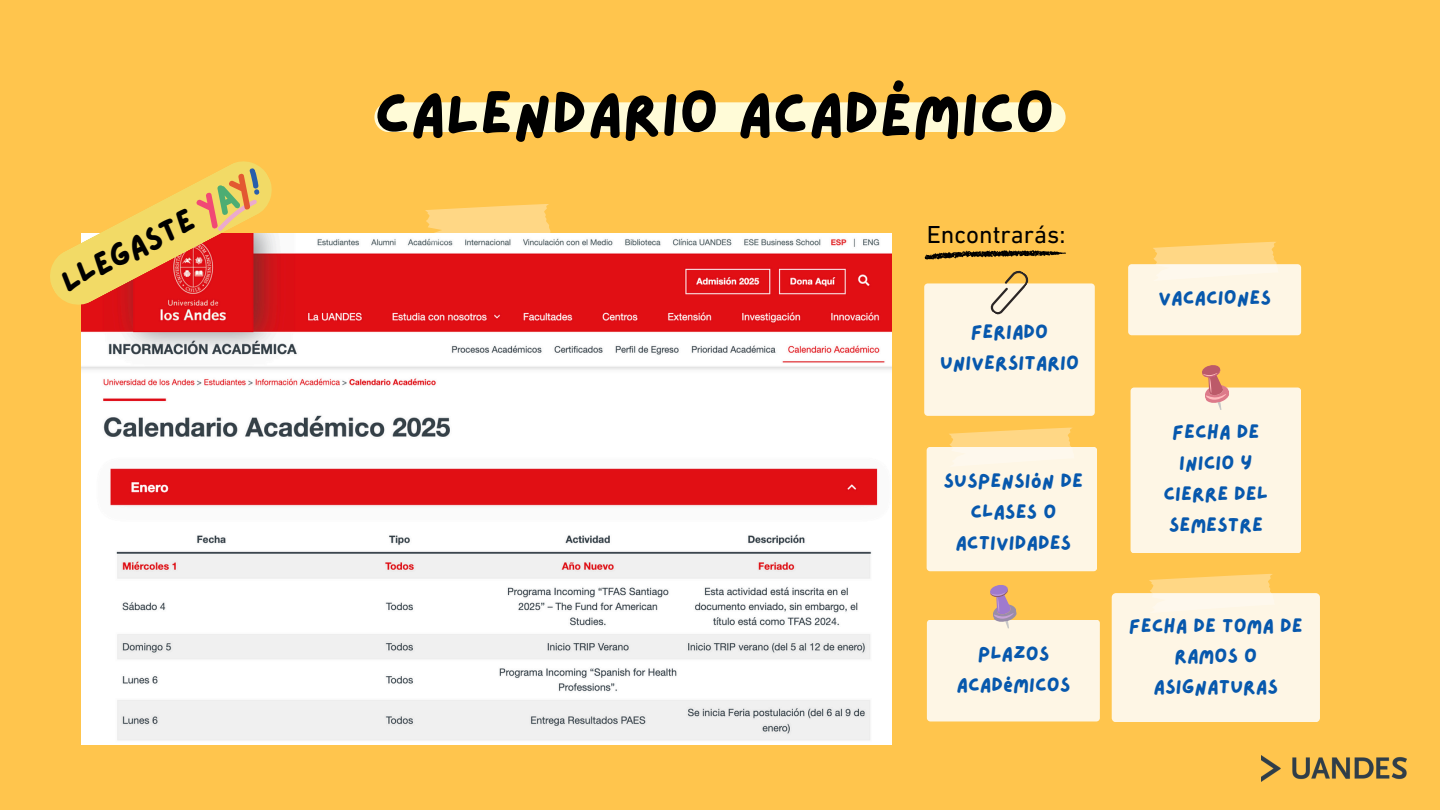
<style>
.page{position:relative;width:1440px;height:810px;background:#ffc54d}
.page>*{position:absolute;margin:0;border:0;box-sizing:border-box;transform-origin:0 0}
.t1{font:61px "Lazydog";color:#000}
.t2{font:32.1px "Lazydog";color:#000}
.t3{font:25px "DIN Next LT Pro";color:#000}
.t4{font:20px/30.8px "Lazydog";color:#0758ad;text-align:center}
</style>
<div class="page">
<div style="left:374px;top:102px;width:692px;height:30px;background:#fffbd7;border-radius:15px"></div>
<img style="left:81px;top:233px;width:811px;height:512px">
<div style="left:924px;top:283px;width:171px;height:133px;background:#fef6e5;border-radius:4px"></div>
<div style="left:927px;top:447px;width:170px;height:124px;background:#fef6e5;border-radius:4px"></div>
<svg style="left:949px;top:427px;width:123px;height:20px"></svg>
<svg style="left:425px;top:204px;width:126px;height:39px;background:#fadb99"></svg>
<svg style="left:924px;top:250px;width:142px;height:70px"></svg>
<svg style="left:50px;top:161px;width:223px;height:145px"></svg>
<div style="left:1131px;top:388px;width:170px;height:165px;background:#fef6e5;border-radius:4px"></div>
<svg style="left:1201px;top:365px;width:30px;height:45px"></svg>
<div style="left:1112px;top:593px;width:208px;height:129px;background:#fef6e5;border-radius:4px"></div>
<svg style="left:1149px;top:574px;width:126px;height:20px"></svg>
<div style="left:927px;top:620px;width:173px;height:101px;background:#fef6e5;border-radius:4px"></div>
<svg style="left:990px;top:585px;width:27px;height:44px"></svg>
<img style="left:1261px;top:756px;width:145px;height:26px">
<div style="left:1128px;top:264px;width:173px;height:71px;background:#fef6e5;border-radius:4px"></div>
<svg style="left:1153px;top:242px;width:126px;height:23px"></svg>
<h1 class="t2" style="left:56px;top:270px;width:147px;rotate:-27deg">LLEGASTE</h1>
<h3 class="t1" style="left:374px;top:84px;width:682px">CALENDARIO ACADÉMICO</h3>
<p class="t3" style="left:927px;top:224px;width:140px">Encontrarás:</p>
<p class="t4" style="left:940px;top:317px;width:140px">FERIADO<br>UNIVERSITARIO</p>
<p class="t4" style="left:944px;top:466px;width:141px">SUSPENSIÓN DE<br>CLASES O<br>ACTIVIDADES</p>
<p class="t4" style="left:978px;top:639px;width:73px">PLAZOS</p>
<p class="t4" style="left:957px;top:670px;width:115px">ACADÉMICOS</p>
<p class="t4" style="left:1159px;top:283px;width:114px">VACACIONES</p>
<p class="t4" style="left:1164px;top:418px;width:106px">FECHA DE<br>INICIO Y<br>CIERRE DEL<br>SEMESTRE</p>
<h2 class="t4" style="left:1129px;top:611px;width:175px">FECHA DE TOMA DE<br>RAMOS O<br>ASIGNATURAS</h2>
</div>
